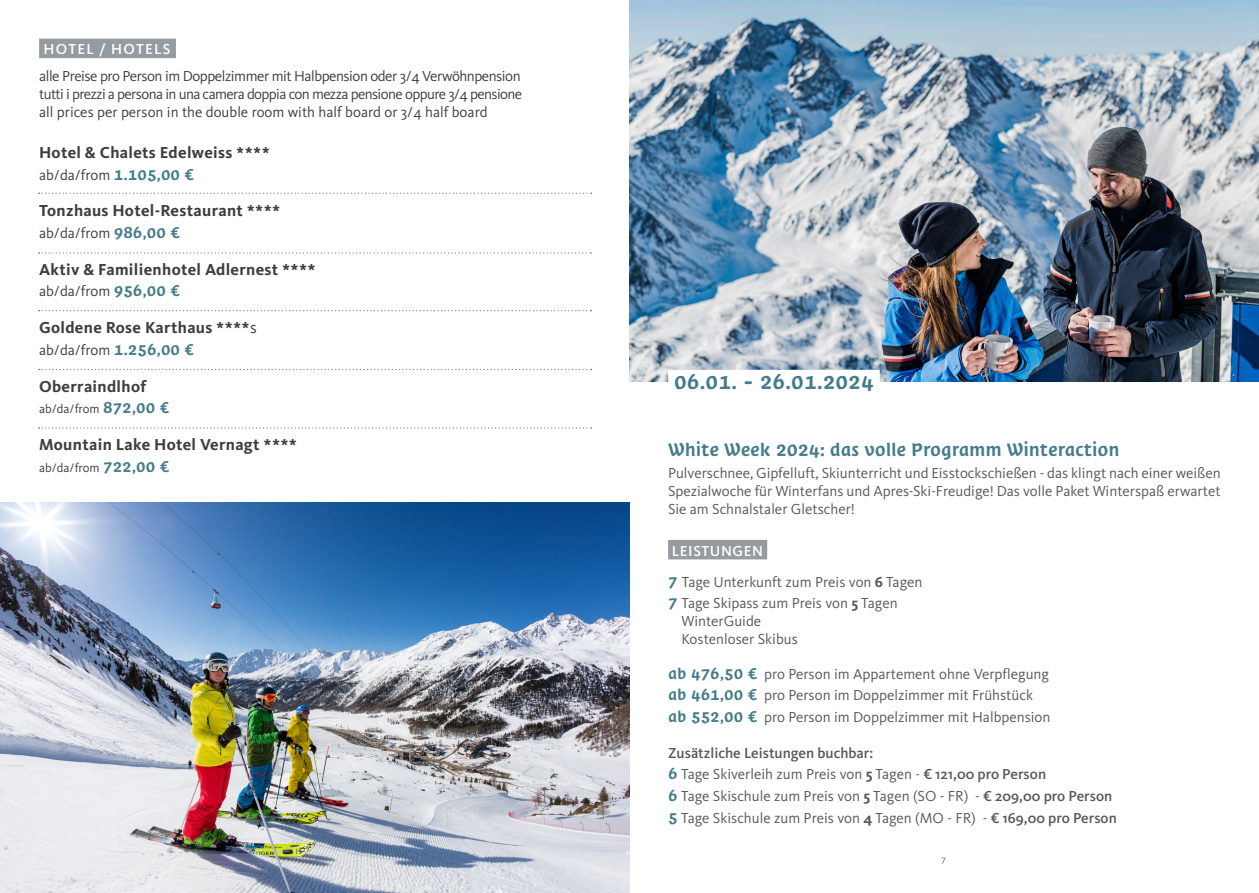
<style>
.page{position:relative;width:1259px;height:893px;background:#fff}
.page>*{position:absolute;margin:0;border:0;box-sizing:border-box;transform-origin:0 0}
.Einf__Abs{font:24px "Suedtirol Pro";color:#437c8a}
.Einf__Abs-2{font:21px "Suedtirol Pro";letter-spacing:-.01em;color:#437c8a}
.Einf__Abs-3{font:700 16.5px "Kievit OT";letter-spacing:.02em;color:#3e3e3f}
.Einf__Abs-4{font:15px/18px "Kievit OT";color:#57585a;text-align:justify}
.Einf__Abs-5{font:15px/18px "Kievit OT";color:#3e3e3f;text-align:justify}
.Einf__Abs-6{font:500 15px "Kievit OT";color:#57585a}
.Einf__Abs-7{font:500 15px "Kievit OT";letter-spacing:.085em;color:#fff}
.Einf__Abs-8{font:500 15px "Kievit OT";letter-spacing:.04em;color:#fff}
.Einf__Abs-9{font:12.75px "Kievit OT";color:#3e3e3f}
.Einf__Abs-10{font:9px "Kievit OT";color:#57585a}
.s1{font-family:"Suedtirol Pro";font-size:18px;color:#437c8a}
.s2{font-weight:400}
.s3{font-weight:700}
.s4{font-weight:500}
</style>
<div class="page">
<div style="left:39px;top:39px;width:137px;height:19px;background:#959ca1"></div>
<svg style="left:39px;top:193px;width:552px;height:1px"></svg>
<svg style="left:39px;top:252px;width:552px;height:2px"></svg>
<svg style="left:39px;top:310px;width:552px;height:1px"></svg>
<svg style="left:39px;top:369px;width:552px;height:1px"></svg>
<svg style="left:39px;top:427px;width:552px;height:2px"></svg>
<img style="left:629px;top:0;width:630px;height:381px">
<div style="left:668px;top:370px;width:211px;height:24px;background:#fff"></div>
<div style="left:668px;top:540px;width:99px;height:19px;background:#959ca1"></div>
<img style="left:0;top:503px;width:629px;height:390px">
<p class="Einf__Abs-7" style="left:43px;top:41px;width:129px">HOTEL / HOTELS</p>
<p class="Einf__Abs-5" style="left:39px;top:67px;width:485px">alle Preise pro Person im Doppelzimmer mit Halbpension oder 3/4 Verwöhnpension tutti i prezzi a persona in una camera doppia con mezza pensione oppure 3/4 pensione all prices per person in the double room with half board or 3/4 half board</p>
<p class="Einf__Abs-3" style="left:39px;top:143px;width:232px">Hotel &amp; Chalets Edelweiss ****</p>
<p class="Einf__Abs-5" style="left:39px;top:166px;width:157px">ab/da/from <span class="s1">1.105,00 €</span></p>
<p class="Einf__Abs-3" style="left:39px;top:201px;width:243px">Tonzhaus Hotel-Restaurant ****</p>
<p class="Einf__Abs-5" style="left:39px;top:224px;width:142px">ab/da/from <span class="s1">986,00 €</span></p>
<p class="Einf__Abs-3" style="left:39px;top:260px;width:278px">Aktiv &amp; Familienhotel Adlernest ****</p>
<p class="Einf__Abs-5" style="left:39px;top:283px;width:142px">ab/da/from <span class="s1">956,00 €</span></p>
<p class="Einf__Abs-3" style="left:39px;top:318px;width:219px">Goldene Rose Karthaus ****<span class="s2">s</span></p>
<p class="Einf__Abs-5" style="left:39px;top:341px;width:157px">ab/da/from <span class="s1">1.256,00 €</span></p>
<p class="Einf__Abs-3" style="left:39px;top:376px;width:109px">Oberraindlhof</p>
<p class="Einf__Abs-9" style="left:39px;top:402px;width:132px">ab/da/from <span class="s1">872,00 €</span></p>
<p class="Einf__Abs-3" style="left:39px;top:435px;width:259px">Mountain Lake Hotel Vernagt ****</p>
<p class="Einf__Abs-9" style="left:39px;top:460px;width:132px">ab/da/from <span class="s1">722,00 €</span></p>
<p class="Einf__Abs" style="left:674px;top:368px;width:201px">06.01. - 26.01.2024</p>
<p class="Einf__Abs-2" style="left:668px;top:437px;width:453px">White Week 2024: das volle Programm Winteraction</p>
<p class="Einf__Abs-4" style="left:668px;top:464px;width:554px">Pulverschnee, Gipfelluft, Skiunterricht und Eisstockschießen - das klingt nach einer weißen Spezialwoche für Winterfans und Apres-Ski-Freudige! Das volle Paket Winterspaß erwartet Sie am Schnalstaler Gletscher!</p>
<p class="Einf__Abs-8" style="left:672px;top:542px;width:93px">LEISTUNGEN</p>
<p class="Einf__Abs-4" style="left:668px;top:573px;width:256px"><span class="s1">7</span> Tage Unterkunft zum Preis von <span class="s3">6</span> Tagen</p>
<p class="Einf__Abs-4" style="left:668px;top:594px;width:231px"><span class="s1">7</span> Tage Skipass zum Preis von <span class="s3">5</span> Tagen</p>
<p class="Einf__Abs-4" style="left:681px;top:612px;width:81px">WinterGuide</p>
<p class="Einf__Abs-4" style="left:681px;top:630px;width:118px">Kostenloser Skibus</p>
<p class="Einf__Abs-4" style="left:668px;top:665px;width:382px"><span class="s1">ab 476,50 €</span> pro Person im Appartement ohne Verpflegung</p>
<p class="Einf__Abs-4" style="left:668px;top:686px;width:366px"><span class="s1">ab 461,00 €</span> pro Person im Doppelzimmer mit Frühstück</p>
<p class="Einf__Abs-4" style="left:668px;top:708px;width:384px"><span class="s1">ab 552,00 €</span> pro Person im Doppelzimmer mit Halbpension</p>
<p class="Einf__Abs-6" style="left:668px;top:744px;width:207px">Zusätzliche Leistungen buchbar:</p>
<p class="Einf__Abs-4" style="left:668px;top:766px;width:379px"><span class="s1">6</span> Tage Skiverleih zum Preis von <span class="s3">5</span> Tagen - <span class="s4">€ 121,00 pro Person</span></p>
<p class="Einf__Abs-4" style="left:668px;top:787px;width:446px"><span class="s1">6</span> Tage Skischule zum Preis von <span class="s3">5</span> Tagen (SO - FR) - <span class="s4">€ 209,00 pro Person</span></p>
<p class="Einf__Abs-4" style="left:668px;top:809px;width:450px"><span class="s1">5</span> Tage Skischule zum Preis von <span class="s3">4</span> Tagen (MO - FR) - <span class="s4">€ 169,00 pro Person</span></p>
<p class="Einf__Abs-10" style="left:942px;top:854px;width:6px">7</p>
</div>
